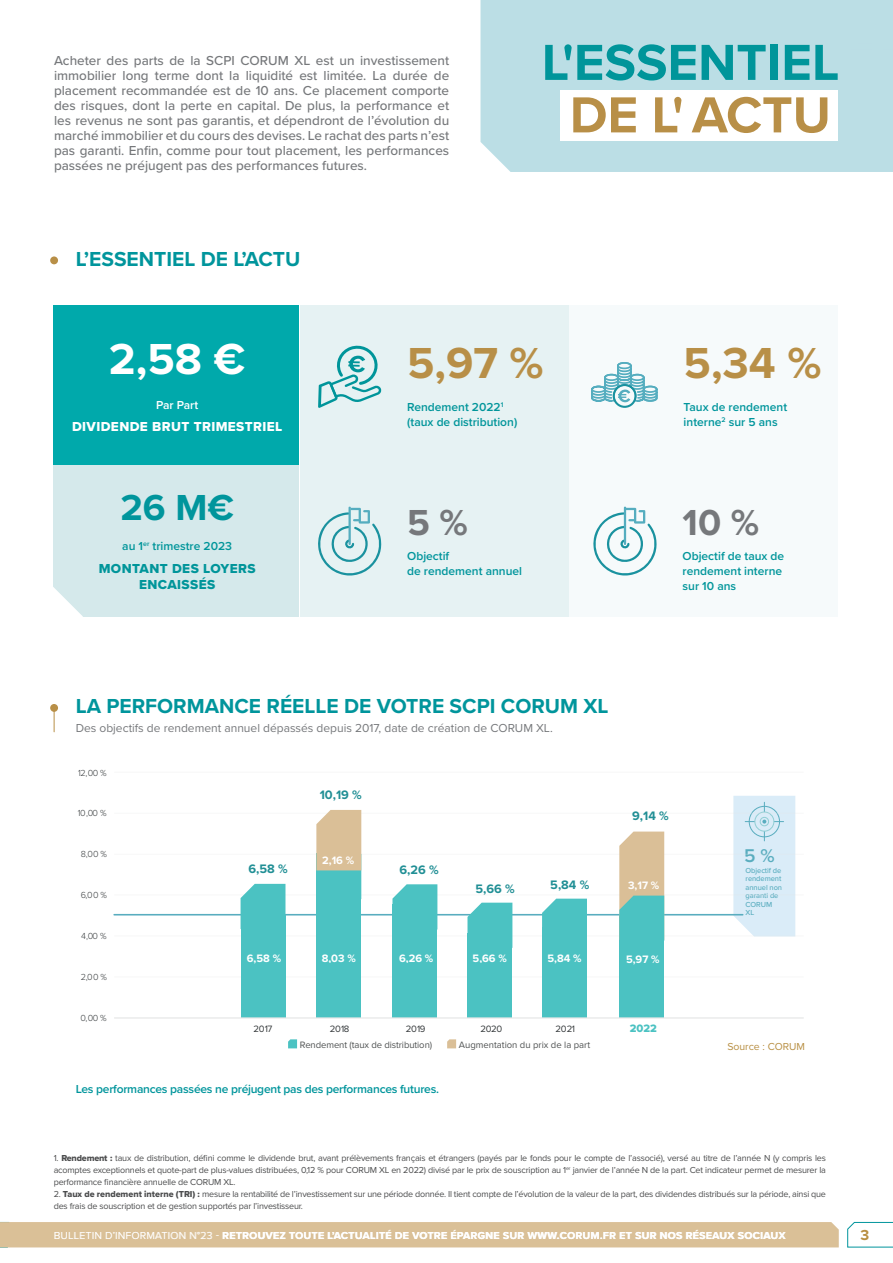
<style>
.page{position:relative;width:893px;height:1263px;background:#fff}
.page>*{position:absolute;margin:0;border:0;box-sizing:border-box;transform-origin:0 0}
.t1{font:700 52.5px "Proxima Nova";color:#00959a}
.t2{font:700 52.5px "Proxima Nova";color:#b88f47}
.t3{font:700 45px "Proxima Nova";color:#b88f47}
.t4{font:700 45px "Proxima Nova";color:#fff}
.t5{font:700 37.5px "Proxima Nova";color:#76787b}
.t6{font:700 37.5px "Proxima Nova";color:#00959c}
.t7{font:700 21px "Proxima Nova";color:#00959c}
.t8{font:600 19.2px "Proxima Nova";color:#59adbf}
.t9{font:700 15px "Proxima Nova";color:#b88f43}
.t10{font:500 13.5px/15px "Proxima Nova";color:#76787b;text-align:justify}
.t11{font:13.5px/16.5px "Proxima Nova Extrabld";letter-spacing:.03em;color:#00959a;text-align:center}
.t12{font:13.5px "Proxima Nova Extrabld";letter-spacing:.03em;color:#fff}
.t13{font:700 12.75px "Proxima Nova";color:#218f95}
.t14{font:600 12px/15px "Proxima Nova";color:#00959a}
.t15{font:12px "Proxima Nova";color:#76787b}
.t16{font:600 12px "Proxima Nova";letter-spacing:-.02em;color:#00959c}
.t17{font:600 12px/15px "Proxima Nova";color:#00959c}
.t18{font:600 12px "Proxima Nova";color:#fff}
.t19{font:700 11.1px "Proxima Nova";color:#fff}
.t20{font:11.1px "Proxima Nova Extrabld";color:#4bc2c2}
.t21{font:700 10.5px "Proxima Nova";letter-spacing:.03em;color:#fff}
.t22{font:10.5px "Proxima Nova";color:#b88f43}
.t23{font:9.6px "Proxima Nova";letter-spacing:-.01em;color:#4f5252}
.t24{font:9.6px "Proxima Nova";letter-spacing:-.04em;color:#35393b}
.t25{font:300 9.15px "Proxima Nova";letter-spacing:-.035em;color:#35393b}
.t26{font:9px/12px "Proxima Nova";letter-spacing:-.02em;color:#4b4c4d;text-align:justify}
.t27{font:500 7.5px/8.6px "Proxima Nova";letter-spacing:-.01em;color:#59adbf}
.s1{font-family:"Proxima Nova Extrabld"}
.s2{font-weight:300}
</style>
<div class="page">
<svg style="left:0;top:1221px;width:839px;height:27px;background:#dcc39d"></svg>
<svg style="left:847px;top:1221px;width:46px;height:27px"></svg>
<div style="left:480px;top:0;width:413px;height:172px;background:#bbdee5"></div>
<div style="left:560px;top:91px;width:278px;height:50px;background:#fff"></div>
<div style="left:50px;top:256px;width:8px;height:8px;background:#b88f47;border-radius:50%"></div>
<hr style="left:114px;top:914px;width:629px;height:1px;background:#59adbf">
<svg style="left:733px;top:796px;width:62px;height:139px;background:#d8ebf6"></svg>
<hr style="left:114px;top:976px;width:690px;height:1px;background:#e5e6e6">
<hr style="left:114px;top:935px;width:690px;height:1px;background:#e5e6e6">
<hr style="left:114px;top:894px;width:690px;height:1px;background:#e5e6e6">
<hr style="left:114px;top:854px;width:690px;height:1px;background:#e5e6e6">
<hr style="left:114px;top:813px;width:690px;height:1px;background:#e5e6e6">
<hr style="left:114px;top:772px;width:690px;height:1px;background:#e5e6e6">
<div style="left:316px;top:854px;width:45px;height:164px;background:#4bc2c2"></div>
<div style="left:392px;top:905px;width:45px;height:113px;background:#4bc2c2"></div>
<div style="left:467px;top:934px;width:45px;height:84px;background:#4bc2c2"></div>
<div style="left:542px;top:927px;width:45px;height:91px;background:#4bc2c2"></div>
<div style="left:241px;top:915px;width:44px;height:103px;background:#4bc2c2"></div>
<div style="left:619px;top:915px;width:45px;height:103px;background:#4bc2c2"></div>
<hr style="left:114px;top:1017px;width:690px;height:1px;background:#e5e6e6">
<svg style="left:241px;top:884px;width:44px;height:31px"></svg>
<svg style="left:288px;top:1039px;width:9px;height:9px"></svg>
<svg style="left:447px;top:1039px;width:9px;height:9px"></svg>
<svg style="left:392px;top:884px;width:45px;height:21px"></svg>
<svg style="left:467px;top:903px;width:45px;height:31px"></svg>
<svg style="left:542px;top:899px;width:45px;height:28px"></svg>
<svg style="left:619px;top:831px;width:45px;height:109px"></svg>
<svg style="left:316px;top:810px;width:45px;height:61px;background:#d9c19b"></svg>
<svg style="left:54px;top:712px;width:1px;height:20px"></svg>
<div style="left:50px;top:704px;width:8px;height:8px;background:#b88f47;border-radius:50%"></div>
<div style="left:300px;top:305px;width:268px;height:312px;background:#e6f2f3"></div>
<div style="left:569px;top:305px;width:269px;height:312px;background:#f6fafb"></div>
<div style="left:54px;top:305px;width:245px;height:312px;background:#d5e9eb"></div>
<svg style="left:318px;top:345px;width:64px;height:63px"></svg>
<div style="left:54px;top:305px;width:245px;height:160px;background:#00a9ab"></div>
<svg style="left:318px;top:507px;width:64px;height:69px"></svg>
<div style="left:613px;top:384px;width:24px;height:24px;border:2px solid #1a929f;border-radius:50%"></div>
<svg style="left:591px;top:362px;width:67px;height:41px"></svg>
<svg style="left:593px;top:507px;width:64px;height:69px"></svg>
<svg style="left:53px;top:586px;width:30px;height:31px"></svg>
<p class="t10" style="left:54px;top:53px;width:397px">Acheter des parts de la SCPI CORUM XL est un investissement immobilier long terme dont la liquidité est limitée. La durée de placement recommandée est de 10 ans. Ce placement comporte des risques, dont la perte en capital. De plus, la performance et les revenus ne sont pas garantis, et dépendront de l’évolution du marché immobilier et du cours des devises. Le rachat des parts n’est pas garanti. Enfin, comme pour tout placement, les performances passées ne préjugent pas des performances futures.</p>
<h1 class="t1" style="left:542px;top:23px;width:299px">L'ESSENTIEL</h1>
<h1 class="t2" style="left:570px;top:76px;width:263px">DE L' ACTU</h1>
<h3 class="t7" style="left:76px;top:243px;width:226px">L’ESSENTIEL DE L’ACTU</h3>
<h2 class="t4" style="left:109px;top:326px;width:138px">2,58 €</h2>
<h3 class="t18" style="left:156px;top:396px;width:44px">Par Part</h3>
<h3 class="t12" style="left:72px;top:417px;width:212px">DIVIDENDE BRUT TRIMESTRIEL</h3>
<h3 class="t6" style="left:120px;top:480px;width:115px">26 M€</h3>
<h3 class="t14" style="left:122px;top:538px;width:111px">au 1<sup>er</sup> trimestre 2023</h3>
<h3 class="t11" style="left:99px;top:560px;width:158px">MONTANT DES LOYERS<br>ENCAISSÉS</h3>
<h2 class="t3" style="left:407px;top:329px;width:138px">5,97 %</h2>
<h3 class="t14" style="left:407px;top:399px;width:112px">Rendement 2022<sup>1 </sup>(taux de distribution)</h3>
<h3 class="t5" style="left:407px;top:494px;width:62px">5 %</h3>
<h3 class="t17" style="left:407px;top:548px;width:116px">Objectif<br>de rendement annuel</h3>
<h2 class="t3" style="left:684px;top:329px;width:139px">5,34 %</h2>
<h3 class="t17" style="left:684px;top:399px;width:105px">Taux de rendement interne<sup>2</sup> sur 5 ans</h3>
<h3 class="t5" style="left:683px;top:494px;width:78px">10 %</h3>
<h3 class="t14" style="left:683px;top:548px;width:103px">Objectif de taux de rendement interne sur 10 ans</h3>
<h3 class="t7" style="left:76px;top:691px;width:534px">LA PERFORMANCE RÉELLE DE VOTRE SCPI CORUM XL</h3>
<h3 class="t15" style="left:76px;top:719px;width:479px">Des objectifs de rendement annuel dépassés depuis 2017, date de création de CORUM XL.</h3>
<p class="t25" style="left:78px;top:766px;width:30px">12,00 %</p>
<p class="t25" style="left:78px;top:806px;width:30px">10,00 %</p>
<p class="t25" style="left:81px;top:847px;width:28px">8,00 %</p>
<p class="t25" style="left:81px;top:888px;width:28px">6,00 %</p>
<p class="t25" style="left:81px;top:929px;width:27px">4,00 %</p>
<p class="t25" style="left:81px;top:970px;width:28px">2,00 %</p>
<p class="t25" style="left:80px;top:1011px;width:28px">0,00 %</p>
<h3 class="t13" style="left:248px;top:860px;width:41px">6,58 %</h3>
<p class="t19" style="left:247px;top:950px;width:36px">6,58 %</p>
<h3 class="t13" style="left:320px;top:786px;width:44px">10,19 %</h3>
<p class="t19" style="left:322px;top:852px;width:34px">2,16 %</p>
<p class="t19" style="left:322px;top:950px;width:36px">8,03 %</p>
<h3 class="t13" style="left:400px;top:860px;width:41px">6,26 %</h3>
<p class="t19" style="left:399px;top:950px;width:36px">6,26 %</p>
<h3 class="t13" style="left:475px;top:879px;width:41px">5,66 %</h3>
<p class="t19" style="left:473px;top:950px;width:36px">5,66 %</p>
<h3 class="t13" style="left:550px;top:875px;width:41px">5,84 %</h3>
<p class="t19" style="left:547px;top:950px;width:36px">5,84 %</p>
<p class="t24" style="left:254px;top:1021px;width:20px">2017</p>
<p class="t24" style="left:330px;top:1021px;width:21px">2018</p>
<p class="t24" style="left:406px;top:1021px;width:21px">2019</p>
<p class="t24" style="left:481px;top:1021px;width:23px">2020</p>
<p class="t24" style="left:555px;top:1021px;width:21px">2021</p>
<p class="t23" style="left:300px;top:1038px;width:134px">Rendement (taux de distribution)</p>
<p class="t23" style="left:459px;top:1038px;width:133px">Augmentation du prix de la part</p>
<h3 class="t16" style="left:76px;top:1080px;width:365px">Les performances passées ne préjugent pas des performances futures.</h3>
<h3 class="t13" style="left:632px;top:806px;width:38px">9,14 %</h3>
<p class="t19" style="left:628px;top:875px;width:33px">3,17 %</p>
<p class="t19" style="left:628px;top:877px;width:33px">3,17 %</p>
<p class="t19" style="left:626px;top:951px;width:35px">5,97 %</p>
<p class="t20" style="left:630px;top:1020px;width:29px">2022</p>
<h3 class="t8" style="left:744px;top:841px;width:32px">5 %</h3>
<p class="t27" style="left:746px;top:866px;width:38px">Objectif de rendement annuel non garanti de<br>CORUM<br>XL</p>
<p class="t22" style="left:727px;top:1039px;width:79px">Source : CORUM</p>
<p class="t26" style="left:54px;top:1151px;width:774px">1. <span class="s1">Rendement :</span> taux de distribution, défini comme le dividende brut, avant prélèvements français et étrangers (payés par le fonds pour le compte de l’associé), versé au titre de l’année N (y compris les acomptes exceptionnels et quote-part de plus-values distribuées, 0,12 % pour CORUM XL en 2022) divisé par le prix de souscription au 1<sup>er</sup> janvier de l’année N de la part. Cet indicateur permet de mesurer la performance financière annuelle de CORUM XL.</p>
<p class="t26" style="left:54px;top:1187px;width:774px">2. <span class="s1">Taux de rendement interne (TRI) :</span> mesure la rentabilité de l’investissement sur une période donnée. Il tient compte de l’évolution de la valeur de la part, des dividendes distribués sur la période, ainsi que des frais de souscription et de gestion supportés par l’investisseur.</p>
<p class="t21" style="left:54px;top:1227px;width:733px"><span class="s2">BULLETIN D’INFORMATION N°23 -</span> RETROUVEZ TOUTE L’ACTUALITÉ DE VOTRE ÉPARGNE SUR WWW.CORUM.FR ET SUR NOS RÉSEAUX SOCIAUX</p>
<h3 class="t9" style="left:860px;top:1224px;width:10px">3</h3>
</div>
